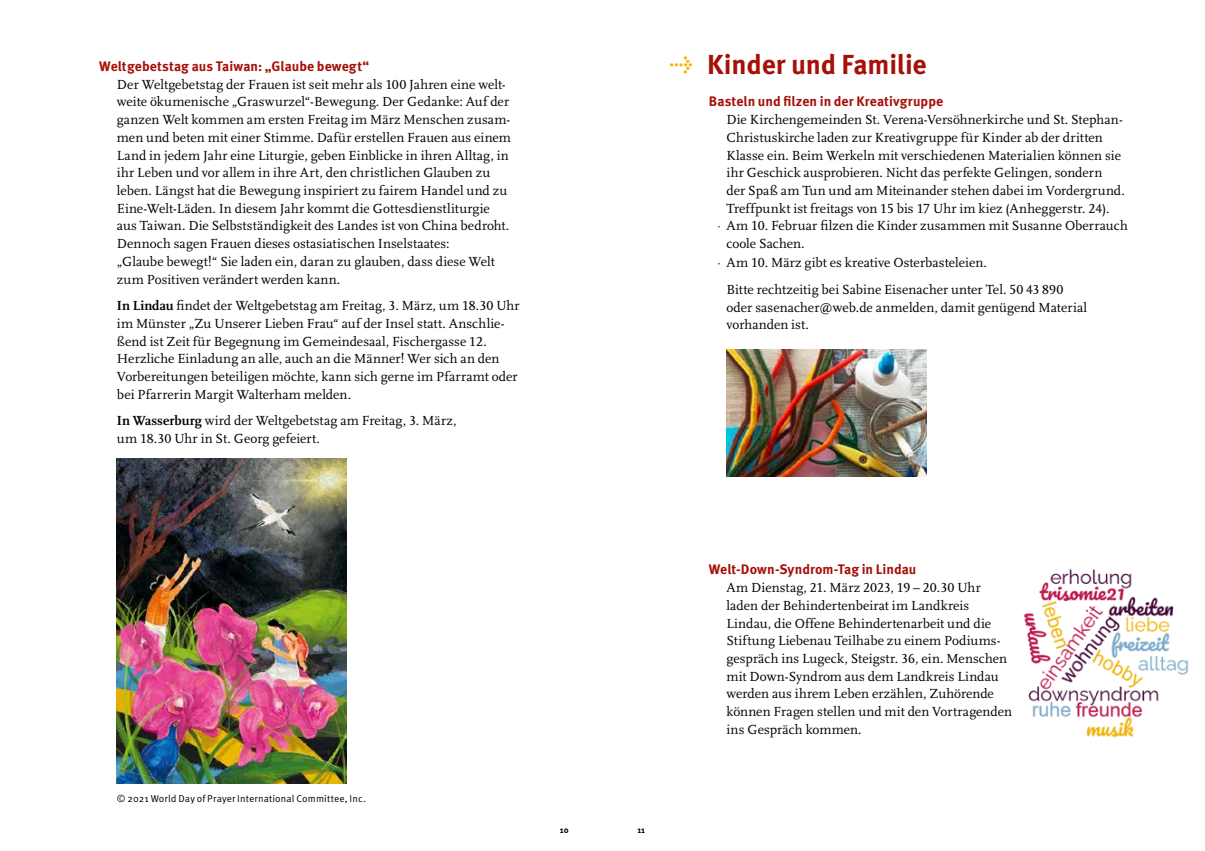
<style>
.page{position:relative;width:1205px;height:851px;background:#fff}
.page>*{position:absolute;margin:0;border:0;box-sizing:border-box;transform-origin:0 0}
.t1{font:700 27.5px "Meta Pro";letter-spacing:-.005em;color:#a51008}
.t2{font:13.75px/17.8px "Scala LF";letter-spacing:.005em;color:#000}
.t3{font:700 13.75px "Meta Pro";letter-spacing:.005em;color:#a51008}
.t4{font:10px "Meta Pro";letter-spacing:.01em;color:#000}
.t5{font:700 8.75px "Meta Pro";color:#000}
.s1{font-weight:700}
.s2{font-size:18.75px;color:#f9b000}
.s3{color:#a51008}
</style>
<div class="page">
<img style="left:117px;top:458px;width:229px;height:325px">
<img style="left:726px;top:349px;width:201px;height:127px">
<img style="left:1023px;top:569px;width:166px;height:169px">
<p class="t3" style="left:99px;top:57px;width:271px">Weltgebetstag aus Taiwan: „Glaube bewegt“</p>
<p class="t2" style="left:117px;top:75px;width:396px">Der Weltgebetstag der Frauen ist seit mehr als 100 Jahren eine welt&shy;weite ökumenische „Graswurzel“-Bewegung. Der Gedanke: Auf der ganzen Welt kommen am ersten Freitag im März Menschen zusam&shy;men und beten mit einer Stimme. Dafür erstellen Frauen aus einem Land in jedem Jahr eine Liturgie, geben Einblicke in ihren Alltag, in ihr Leben und vor allem in ihre Art, den christlichen Glauben zu leben. Längst hat die Bewegung inspiriert zu fairem Handel und zu Eine-Welt-Läden. In diesem Jahr kommt die Gottesdienstliturgie aus Taiwan. Die Selbstständigkeit des Landes ist von China bedroht.<br>Dennoch sagen Frauen dieses ostasiatischen Inselstaates:<br>„Glaube bewegt!“ Sie laden ein, daran zu glauben, dass diese Welt zum Positiven verändert werden kann.</p>
<p class="t2" style="left:117px;top:297px;width:404px"><span class="s1">In Lindau</span> findet der Weltgebetstag am Freitag, 3. März, um 18.30 Uhr im Münster „Zu Unserer Lieben Frau“ auf der Insel statt. Anschlie&shy;ßend ist Zeit für Begegnung im Gemeindesaal, Fischergasse 12.<br>Herzliche Einladung an alle, auch an die Männer! Wer sich an den Vorbereitungen beteiligen möchte, kann sich gerne im Pfarramt oder bei Pfarrerin Margit Walterham melden.</p>
<p class="t2" style="left:117px;top:412px;width:341px"><span class="s1">In Wasserburg</span> wird der Weltgebetstag am Freitag, 3. März, um 18.30 Uhr in St. Georg gefeiert.</p>
<h1 class="t1" style="left:670px;top:47px;width:259px"><span class="s2">→</span> Kinder und Familie</h1>
<p class="t3" style="left:709px;top:93px;width:236px">Basteln und filzen in der Kreativgruppe</p>
<p class="t2" style="left:726px;top:111px;width:397px">Die Kirchengemeinden St. Verena-Versöhnerkirche und St. Stephan-</p>
<p class="t2" style="left:726px;top:129px;width:378px">Christuskirche laden zur Kreativgruppe für Kinder ab der dritten</p>
<p class="t2" style="left:726px;top:146px;width:396px">Klasse ein. Beim Werkeln mit verschiedenen Materialien können sie</p>
<p class="t2" style="left:726px;top:164px;width:377px">ihr Geschick ausprobieren. Nicht das perfekte Gelingen, sondern</p>
<p class="t2" style="left:726px;top:182px;width:400px">der Spaß am Tun und am Miteinander stehen dabei im Vordergrund.</p>
<p class="t2" style="left:726px;top:199px;width:385px">Treffpunkt ist freitags von 15 bis 17 Uhr im kiez (Anheggerstr. 24).</p>
<p class="t2" style="left:716px;top:217px;width:413px"><span class="s3">·</span> Am 10. Februar filzen die Kinder zusammen mit Susanne Oberrauch</p>
<p class="t2" style="left:726px;top:235px;width:80px">coole Sachen.</p>
<p class="t2" style="left:716px;top:253px;width:272px"><span class="s3">·</span> Am 10. März gibt es kreative Osterbasteleien.</p>
<p class="t2" style="left:726px;top:280px;width:362px">Bitte rechtzeitig bei Sabine Eisenacher unter Tel. 50 43 890 oder sasenacher@web.de anmelden, damit genügend Material vorhanden ist.</p>
<p class="t4" style="left:117px;top:792px;width:250px">© 2021 World Day of Prayer International Committee, Inc.</p>
<p class="t5" style="left:560px;top:824px;width:10px">10</p>
<p class="t5" style="left:637px;top:824px;width:9px">11</p>
<p class="t3" style="left:709px;top:561px;width:209px">Welt-Down-Syndrom-Tag in Lindau</p>
<p class="t2" style="left:726px;top:579px;width:287px">Am Dienstag, 21. März 2023, 19 – 20.30 Uhr laden der Behindertenbeirat im Landkreis Lindau, die Offene Behindertenarbeit und die Stiftung Liebenau Teilhabe zu einem Podiums&shy;gespräch ins Lugeck, Steigstr. 36, ein. Menschen mit Down-Syndrom aus dem Landkreis Lindau werden aus ihrem Leben erzählen, Zuhörende können Fragen stellen und mit den Vortragenden ins Gespräch kommen.</p>
</div>
